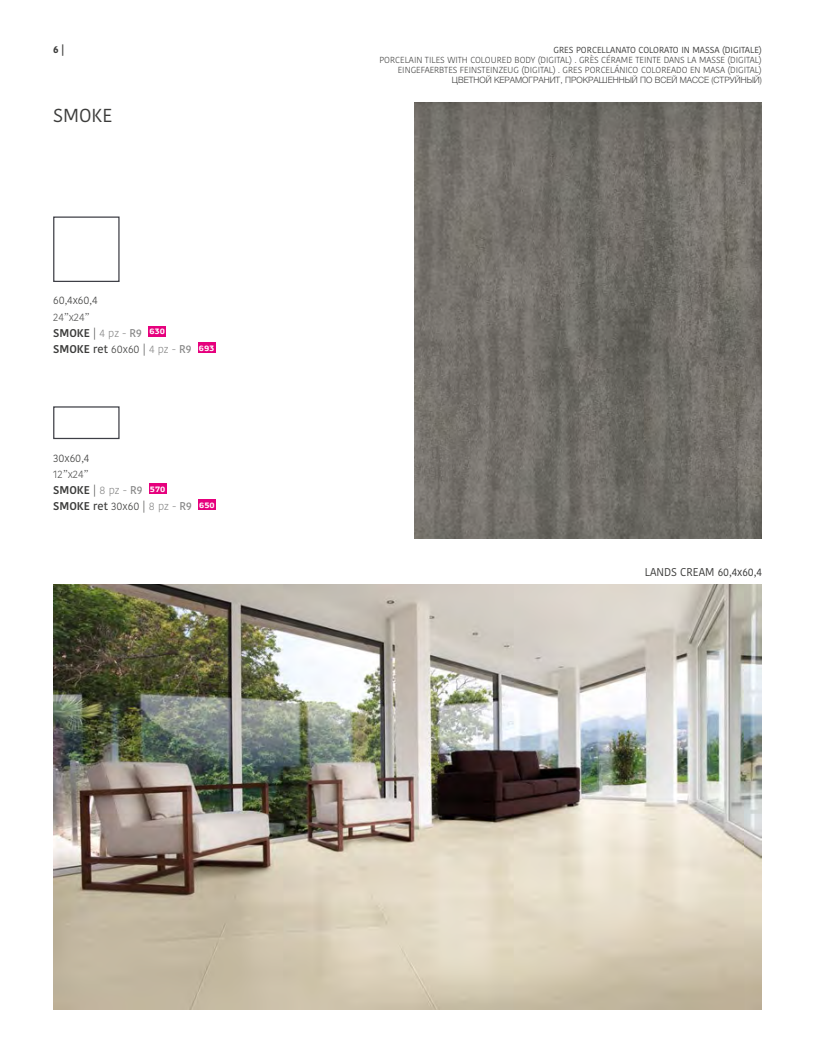
<style>
.page{position:relative;width:815px;height:1063px;background:#fff}
.page>*{position:absolute;margin:0;border:0;box-sizing:border-box;transform-origin:0 0}
.t1{font:18.75px "Kohinoor Bangla";color:#3c3c3b}
.t2{font:600 11.25px/16.2px "Kohinoor Bangla";color:#3c3c3b}
.t3{font:11.25px "Kohinoor Bangla";color:#3c3c3b}
.t4{font:300 11.25px "Kohinoor Bangla";color:#3c3c3b}
.t5{font:700 10px "Kohinoor Bangla";color:#3c3c3b}
.t6{font:300 8.75px/10px "Kohinoor Bangla";color:#3c3c3b;text-align:right}
.t7{font:300 8.75px "Helvetica Neue LTCYR";color:#3c3c3b}
.t8{font:8.75px "Kohinoor Bangla";color:#3c3c3b}
.s1{font-weight:300;color:#575756}
.s2{font-weight:300}
.s3{font-weight:300;color:#878787}
.s4{font-weight:500;color:#878787}
.s5{font-weight:500}
</style>
<div class="page">
<img style="left:415px;top:103px;width:347px;height:436px">
<div style="left:53px;top:217px;width:67px;height:65px;background:#fff;border:1px solid #3e3f46"></div>
<div style="left:148px;top:326px;width:18px;height:11px;background:#e6007d"></div>
<div style="left:198px;top:343px;width:18px;height:10px;background:#e6007d"></div>
<div style="left:53px;top:406px;width:67px;height:33px;background:#fff;border:1px solid #3e3f46"></div>
<div style="left:149px;top:483px;width:18px;height:11px;background:#e6007d"></div>
<div style="left:198px;top:500px;width:18px;height:10px;background:#e6007d"></div>
<img style="left:53px;top:585px;width:709px;height:425px">
<p class="t5" style="left:53px;top:41px;width:13px">6 |</p>
<h1 class="t1" style="left:53px;top:101px;width:61px">SMOKE</h1>
<p class="t4" style="left:53px;top:292px;width:46px">60,4x60,4</p>
<p class="t2" style="left:53px;top:308px;width:163px"><span class="s1">24”x24”<br></span>SMOKE <span class="s2">|</span> <span class="s3">4 pz -</span> <span class="s4">R9</span> <sup>630<br></sup>SMOKE <span class="s5">ret</span> <span class="s2">60x60 |</span> <span class="s3">4 pz -</span> <span class="s4">R9</span> <sup>693</sup></p>
<p class="t4" style="left:53px;top:449px;width:38px">30x60,4</p>
<p class="t2" style="left:53px;top:465px;width:163px"><span class="s1">12”x24”<br></span>SMOKE <span class="s2">|</span> <span class="s3">8 pz -</span> <span class="s4">R9</span> <sup>570<br></sup>SMOKE <span class="s5">ret</span> <span class="s2">30x60 |</span> <span class="s3">8 pz -</span> <span class="s4">R9</span> <sup>650</sup></p>
<p class="t8" style="left:554px;top:43px;width:210px">GRES PORCELLANATO COLORATO IN MASSA (DIGITALE)</p>
<p class="t6" style="left:379px;top:55px;width:384px">PORCELAIN TILES WITH COLOURED BODY (DIGITAL) . GRÈS CÉRAME TEINTE DANS LA MASSE (DIGITAL)<br>EINGEFAERBTES FEINSTEINZEUG (DIGITAL) . GRES PORCELÁNICO COLOREADO EN MASA (DIGITAL)</p>
<p class="t7" style="left:452px;top:75px;width:311px">ЦВЕТНОЙ КЕРАМОГРАНИТ, ПРОКРАШЕННЫЙ ПО ВСЕЙ МАССЕ (СТРУЙНЫЙ)</p>
<p class="t3" style="left:645px;top:563px;width:119px">LANDS CREAM 60,4x60,4</p>
</div>
